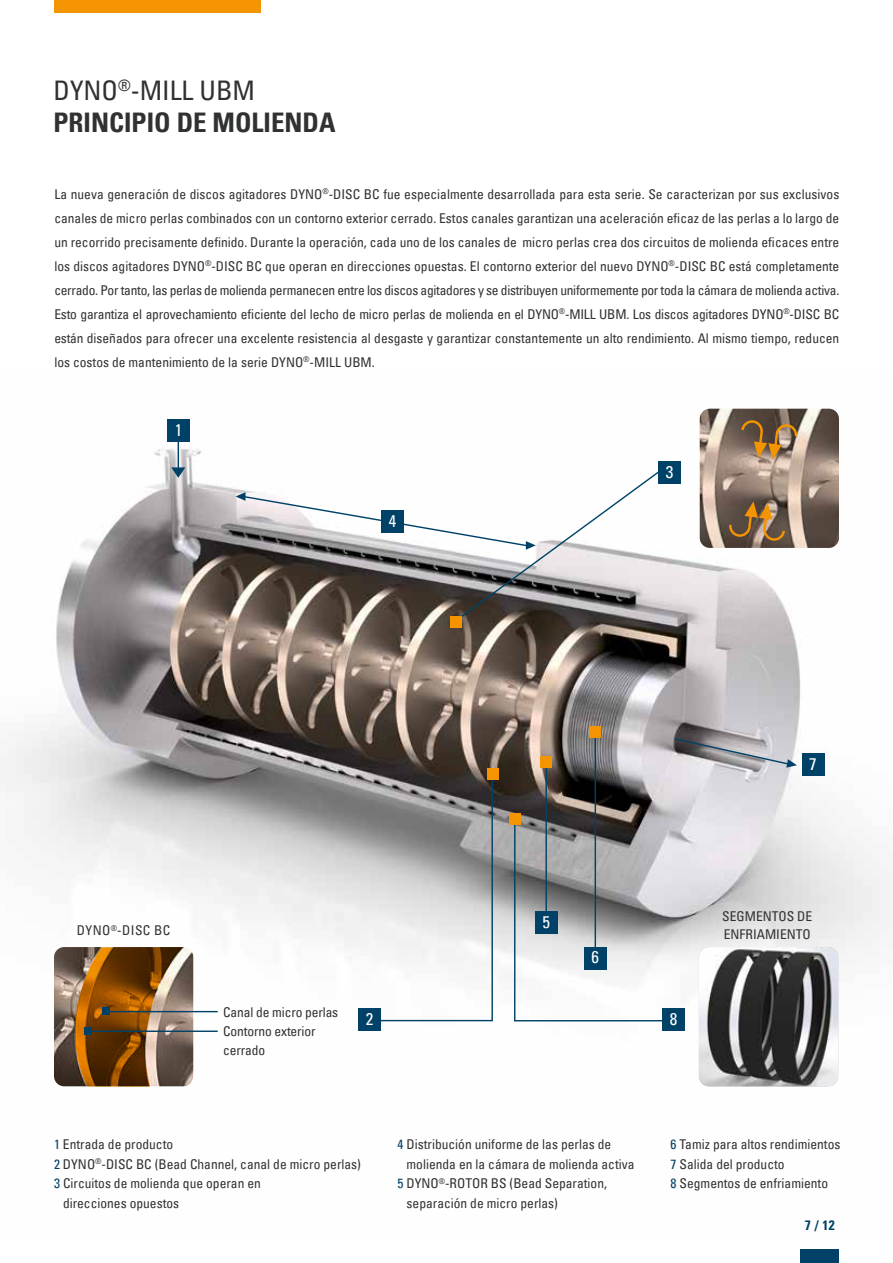
<style>
.page{position:relative;width:893px;height:1263px;background:#fff}
.page>*{position:absolute;margin:0;border:0;box-sizing:border-box;transform-origin:0 0}
.t1{font:700 condensed 27px "Univers";color:#303131}
.t2{font:condensed 27px "Univers LT";color:#303131}
.t3{font:condensed 17.1px "Univers LT";color:#fff}
.t4{font:condensed 13.5px/24px "Univers LT";color:#303131}
.t5{font:condensed 13.5px "Univers LT";letter-spacing:.03em;color:#303131}
.t6{font:700 condensed 13.5px "Univers";color:#004267}
.s1{color:#004267}
</style>
<div class="page">
<img style="left:0;top:408px;width:893px;height:679px">
<hr style="left:545px;top:761px;width:2px;height:162px;background:#004267">
<div style="left:802px;top:754px;width:22px;height:22px;background:#004267"></div>
<hr style="left:178px;top:429px;width:1px;height:43px;background:#004267">
<svg style="left:171px;top:467px;width:14px;height:11px"></svg>
<div style="left:658px;top:462px;width:23px;height:22px;background:#004267"></div>
<img style="left:700px;top:409px;width:139px;height:139px">
<img style="left:699px;top:947px;width:139px;height:139px">
<img style="left:54px;top:947px;width:139px;height:139px">
<svg style="left:740px;top:418px;width:58px;height:42px;background:#8f714f"></svg>
<svg style="left:728px;top:501px;width:58px;height:42px;background:#7f6241"></svg>
<svg style="left:673px;top:737px;width:124px;height:31px;background:#a7a7ac"></svg>
<svg style="left:73px;top:947px;width:110px;height:139px;background:#865929"></svg>
<hr style="left:108px;top:1011px;width:110px;height:1px;background:#004267">
<hr style="left:89px;top:1030px;width:129px;height:2px;background:#004267">
<div style="left:84px;top:1027px;width:8px;height:7px;background:#004267"></div>
<div style="left:102px;top:1007px;width:8px;height:7px;background:#004267"></div>
<svg style="left:362px;top:774px;width:132px;height:248px"></svg>
<svg style="left:513px;top:818px;width:167px;height:204px"></svg>
<div style="left:801px;top:1249px;width:38px;height:14px;background:#004267"></div>
<div style="left:168px;top:420px;width:22px;height:22px;background:#004267"></div>
<hr style="left:595px;top:733px;width:1px;height:221px;background:#004267">
<div style="left:584px;top:947px;width:22px;height:22px;background:#004267"></div>
<div style="left:54px;top:0;width:207px;height:13px;background:#f49400"></div>
<div style="left:509px;top:813px;width:11px;height:11px;background:#f49400"></div>
<div style="left:487px;top:768px;width:11px;height:12px;background:#f49400"></div>
<div style="left:540px;top:756px;width:12px;height:11px;background:#f49400"></div>
<div style="left:590px;top:727px;width:11px;height:11px;background:#f49400"></div>
<div style="left:450px;top:616px;width:12px;height:12px;background:#f49400"></div>
<svg style="left:236px;top:469px;width:426px;height:151px"></svg>
<div style="left:381px;top:511px;width:23px;height:22px;background:#004267"></div>
<div style="left:662px;top:1009px;width:23px;height:22px;background:#004267"></div>
<div style="left:358px;top:1009px;width:23px;height:22px;background:#004267"></div>
<h1 class="t2" style="left:54px;top:74px;width:203px">DYNO<sup>®</sup>-MILL UBM</h1>
<h1 class="t1" style="left:54px;top:112px;width:284px">PRINCIPIO DE MOLIENDA</h1>
<p class="t4" style="left:54px;top:182px;width:786px;text-align:justify">La nueva generación de discos agitadores DYNO<sup>®</sup>-DISC BC fue especialmente desarrollada para esta serie. Se caracterizan por sus exclusivos canales de micro perlas combinados con un contorno exterior cerrado. Estos canales garantizan una aceleración eficaz de las perlas a lo largo de un recorrido precisamente definido. Durante la operación, cada uno de los canales de micro perlas crea dos circuitos de molienda eficaces entre los discos agitadores DYNO<sup>®</sup>-DISC BC que operan en direcciones opuestas. El contorno exterior del nuevo DYNO<sup>®</sup>-DISC BC está completamente cerrado. Por tanto, las perlas de molienda permanecen entre los discos agitadores y se distribuyen uniformemente por toda la cámara de molienda activa.<br>Esto garantiza el aprovechamiento eficiente del lecho de micro perlas de molienda en el DYNO<sup>®</sup>-MILL UBM. Los discos agitadores DYNO<sup>®</sup>-DISC BC están diseñados para ofrecer una excelente resistencia al desgaste y garantizar constantemente un alto rendimiento. Al mismo tiempo, reducen los costos de mantenimiento de la serie DYNO<sup>®</sup>-MILL UBM.</p>
<p class="t3" style="left:175px;top:419px;width:9px">1</p>
<p class="t3" style="left:389px;top:511px;width:9px">4</p>
<p class="t3" style="left:666px;top:462px;width:9px">3</p>
<p class="t3" style="left:809px;top:754px;width:9px">7</p>
<p class="t5" style="left:77px;top:923px;width:95px">DYNO<sup>®</sup>-DISC BC</p>
<p class="t4" style="left:223px;top:1002px;width:117px;line-height:19.5px">Canal de micro perlas<br>Contorno exterior cerrado</p>
<p class="t3" style="left:542px;top:911px;width:9px">5</p>
<p class="t3" style="left:591px;top:946px;width:9px">6</p>
<p class="t3" style="left:366px;top:1009px;width:9px">2</p>
<p class="t3" style="left:670px;top:1009px;width:9px">8</p>
<p class="t4" style="left:722px;top:906px;width:92px;line-height:18px">SEGMENTOS DE<br>ENFRIAMIENTO</p>
<p class="t4" style="left:54px;top:1132px;width:121px"><span class="s1">1</span> Entrada de producto</p>
<p class="t4" style="left:54px;top:1152px;width:309px"><span class="s1">2</span> DYNO<sup>®</sup>-DISC BC (Bead Channel, canal de micro perlas)</p>
<p class="t4" style="left:54px;top:1171px;width:208px"><span class="s1">3</span> Circuitos de molienda que operan en</p>
<p class="t4" style="left:63px;top:1191px;width:118px">direcciones opuestos</p>
<p class="t4" style="left:398px;top:1132px;width:215px"><span class="s1">4</span> Distribución uniforme de las perlas de</p>
<p class="t4" style="left:407px;top:1152px;width:229px">molienda en la cámara de molienda activa</p>
<p class="t4" style="left:398px;top:1172px;width:211px"><span class="s1">5</span> DYNO<sup>®</sup>-ROTOR BS (Bead Separation,</p>
<p class="t4" style="left:407px;top:1191px;width:153px">separación de micro perlas)</p>
<p class="t4" style="left:671px;top:1134px;width:171px;line-height:19.5px"><span class="s1">6</span> Tamiz para altos rendimientos<br><span class="s1">7</span> Salida del producto<br><span class="s1">8</span> Segmentos de enfriamiento</p>
<p class="t6" style="left:805px;top:1220px;width:31px">7 / 12</p>
</div>
